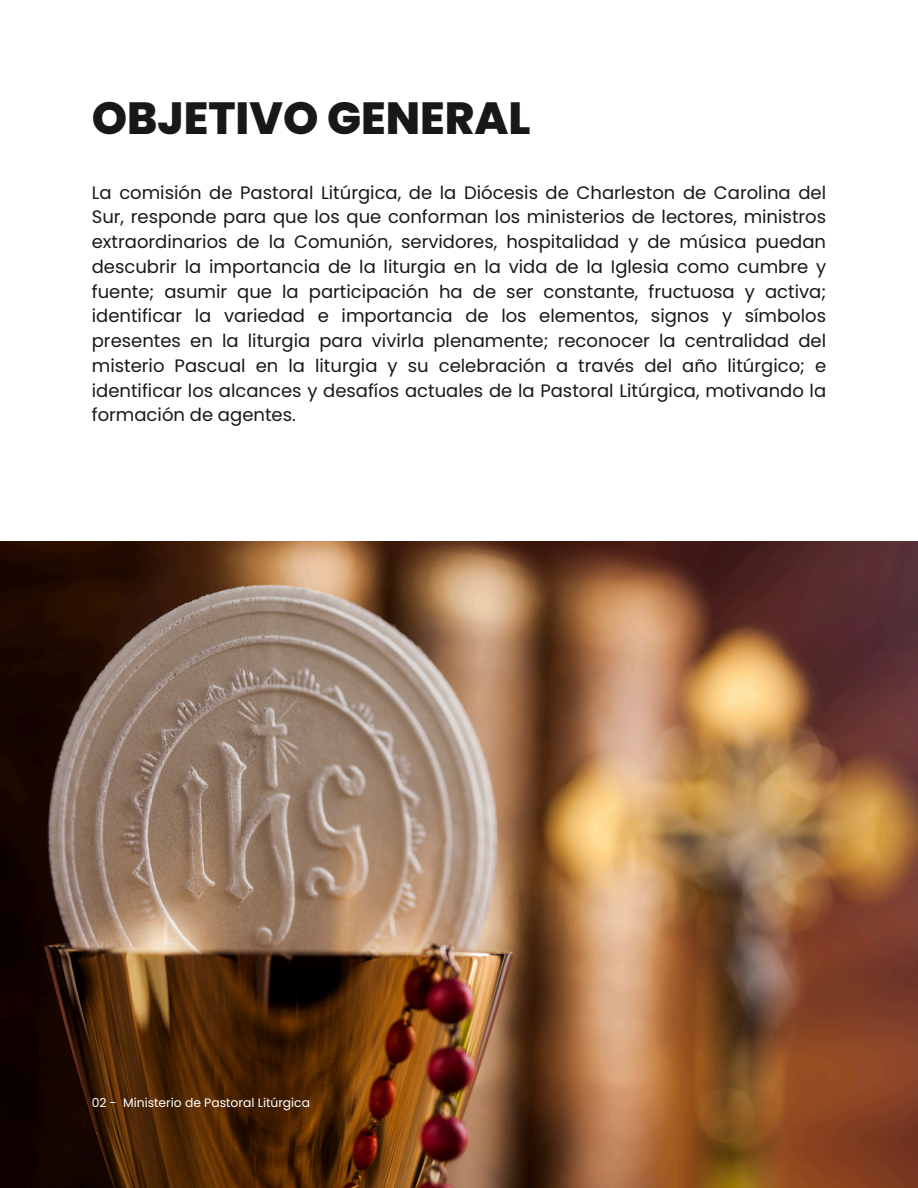
<style>
.page{position:relative;width:918px;height:1188px;background:#fff}
.page>*{position:absolute;margin:0;border:0;box-sizing:border-box;transform-origin:0 0}
.t1{font:800 45px "Poppins";color:#1a171a}
.t2{font:18px/24.8px "Poppins";color:#1a171a;text-align:justify}
.t3{font:12.3px "Poppins";color:#fff}
</style>
<div class="page">
<img style="left:0;top:541px;width:918px;height:647px">
<p class="t1" style="left:92px;top:87px;width:440px">OBJETIVO GENERAL</p>
<h2 class="t2" style="left:92px;top:180px;width:736px">La comisión de Pastoral Litúrgica, de la Diócesis de Charleston de Carolina del Sur, responde para que los que conforman los ministerios de lectores, ministros extraordinarios de la Comunión, servidores, hospitalidad y de música puedan descubrir la importancia de la liturgia en la vida de la Iglesia como cumbre y fuente; asumir que la participación ha de ser constante, fructuosa y activa; identificar la variedad e importancia de los elementos, signos y símbolos presentes en la liturgia para vivirla plenamente; reconocer la centralidad del misterio Pascual en la liturgia y su celebración a través del año litúrgico; e identificar los alcances y desafíos actuales de la Pastoral Litúrgica, motivando la formación de agentes.</h2>
<h1 class="t3" style="left:92px;top:1094px;width:220px">02 - Ministerio de Pastoral Litúrgica</h1>
</div>
